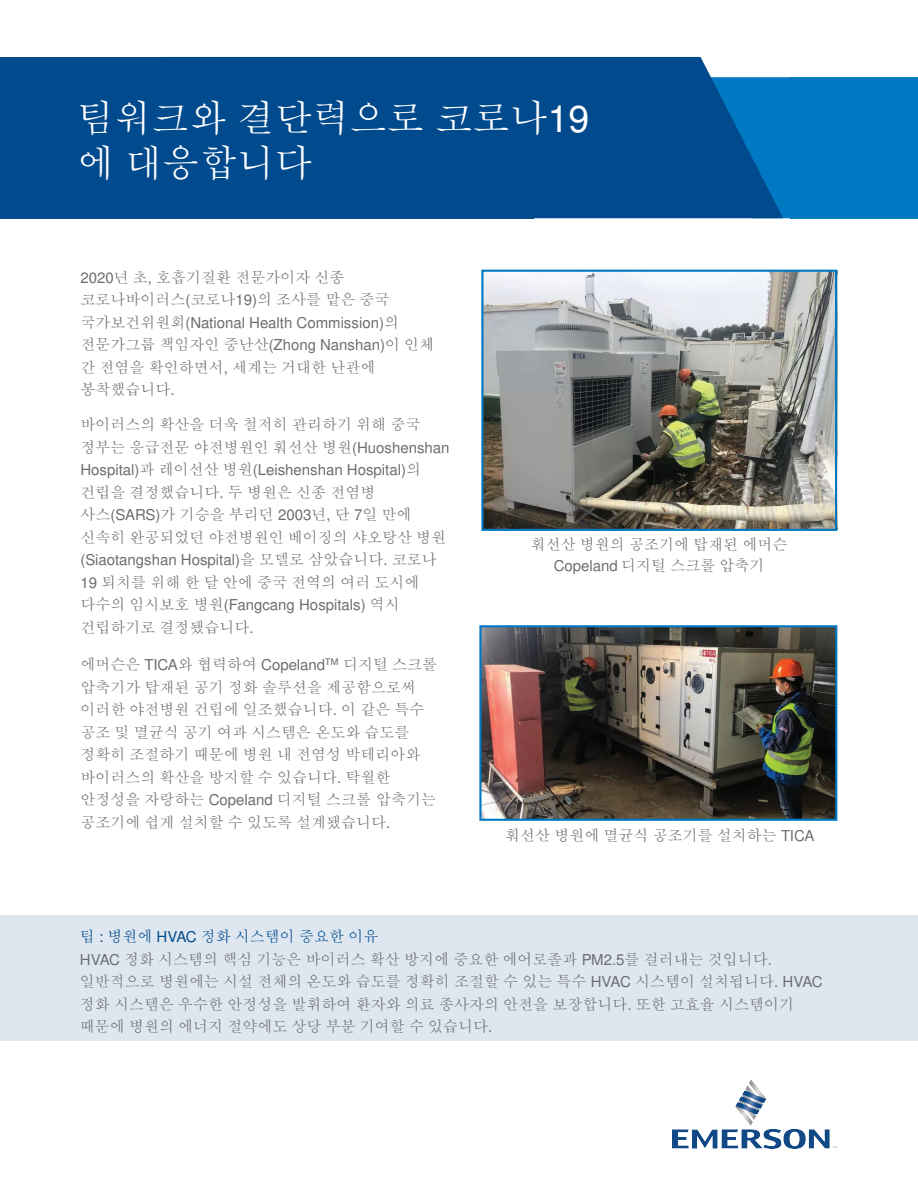
<style>
.page{position:relative;width:918px;height:1188px;background:#fff}
.page>*{position:absolute;margin:0;border:0;box-sizing:border-box;transform-origin:0 0}
.t1{font:500 37.5px/45px "Adobe Myungjo Std";color:#fff}
.t2{font:500 15px/22.5px "Adobe Myungjo Std";color:#6c6d70}
.t3{font:15px "Nimbus San L";color:#6c6d70}
.s1{font-family:"Nimbus San L";font-weight:400}
.s2{font-family:"Adobe Myungjo Std";font-weight:500}
.s3{font-family:"DTL Argo T Light";font-weight:400;font-size:16.5px}
.s4{color:#004a8d}
.s5{font-family:"Nimbus San L";font-weight:400;color:#004a8d}
</style>
<div class="page">
<div style="left:790px;top:77px;width:128px;height:141px;background:#0079c2"></div>
<svg style="left:783px;top:77px;width:7px;height:141px"></svg>
<svg style="left:534px;top:57px;width:249px;height:161px;background:#095698"></svg>
<div style="left:0;top:916px;width:918px;height:125px;background:#dee7f0"></div>
<div style="left:0;top:57px;width:534px;height:161px;background:#004a8d"></div>
<img style="left:484px;top:273px;width:350px;height:255px">
<img style="left:482px;top:628px;width:352px;height:190px">
<img style="left:673px;top:1080px;width:164px;height:68px">
<div style="left:481px;top:270px;width:356px;height:261px;border:2px solid #0079c2"></div>
<div style="left:479px;top:625px;width:358px;height:196px;border:2px solid #0079c2"></div>
<h1 class="t1" style="left:77px;top:96px;width:514px">팀워크와 결단력으로 코로나<span class="s1">19 </span>에 대응합니다</h1>
<p class="t2" style="left:80px;top:266px;width:311px"><span class="s1">2020</span>년 초<span class="s1">,</span> 호흡기질환 전문가이자 신종 코로나바이러스<span class="s1">(</span>코로나<span class="s1">19)</span>의 조사를 맡은 중국</p>
<p class="t3" style="left:80px;top:311px;width:320px"><span class="s2">국가보건위원회</span>(National Health Commission)<span class="s2">의</span></p>
<p class="t2" style="left:80px;top:333px;width:355px">전문가그룹 책임자인 중난산<span class="s1">(Zhong Nanshan)</span>이 인체 간 전염을 확인하면서<span class="s1">,</span> 세계는 거대한 난관에 봉착했습니다<span class="s1">.</span></p>
<p class="t2" style="left:80px;top:414px;width:371px">바이러스의 확산을 더욱 철저히 관리하기 위해 중국 정부는 응급전문 야전병원인 훠선산 병원<span class="s1">(Huoshenshan</span></p>
<p class="t3" style="left:80px;top:459px;width:342px">Hospital)<span class="s2">과 레이선산 병원</span>(Leishenshan Hospital)<span class="s2">의</span></p>
<p class="t2" style="left:80px;top:481px;width:367px">건립을 결정했습니다<span class="s1">.</span> 두 병원은 신종 전염병 사스<span class="s1">(SARS)</span>가 기승을 부리던 <span class="s1">2003</span>년<span class="s1">,</span> 단 <span class="s1">7</span>일 만에 신속히 완공되었던 야전병원인 베이징의 샤오탕산 병원</p>
<p class="t3" style="left:80px;top:549px;width:358px">(Siaotangshan Hospital)<span class="s2">을 모델로 삼았습니다</span>. <span class="s2">코로나</span></p>
<p class="t2" style="left:80px;top:571px;width:341px"><span class="s1">19</span> 퇴치를 위해 한 달 안에 중국 전역의 여러 도시에</p>
<p class="t3" style="left:80px;top:594px;width:321px"><span class="s2">다수의 임시보호 병원</span>(Fangcang Hospitals) <span class="s2">역시</span></p>
<p class="t2" style="left:80px;top:616px;width:175px">건립하기로 결정됐습니다<span class="s1">.</span></p>
<p class="t2" style="left:80px;top:653px;width:358px">에머슨은 <span class="s1">TICA</span>와 협력하여 <span class="s1">Copeland</span><span class="s3">™</span> 디지털 스크롤 압축기가 탑재된 공기 정화 솔루션을 제공함으로써 이러한 야전병원 건립에 일조했습니다<span class="s1">.</span> 이 같은 특수 공조 및 멸균식 공기 여과 시스템은 온도와 습도를 정확히 조절하기 때문에 병원 내 전염성 박테리아와 바이러스의 확산을 방지할 수 있습니다<span class="s1">.</span> 탁월한 안정성을 자랑하는 <span class="s1">Copeland</span> 디지털 스크롤 압축기는 공조기에 쉽게 설치할 수 있도록 설계됐습니다<span class="s1">.</span></p>
<p class="t2" style="left:531px;top:534px;width:258px;line-height:21px;text-align:center">훠선산 병원의 공조기에 탑재된 에머슨<br><span class="s1">Copeland</span> 디지털 스크롤 압축기</p>
<p class="t2" style="left:505px;top:825px;width:311px">훠선산 병원에 멸균식 공조기를 설치하는 <span class="s1">TICA</span></p>
<p class="t2" style="left:80px;top:926px;width:744px"><span class="s4">팁</span> <span class="s5">:</span> <span class="s4">병원에</span> <span class="s5">HVAC</span> <span class="s4">정화 시스템이 중요한 이유<br></span><span class="s1">HVAC</span> 정화 시스템의 핵심 기능은 바이러스 확산 방지에 중요한 에어로졸과 <span class="s1">PM2.5</span>를 걸러내는 것입니다<span class="s1">. </span>일반적으로 병원에는 시설 전체의 온도와 습도를 정확히 조절할 수 있는 특수 <span class="s1">HVAC</span> 시스템이 설치됩니다<span class="s1">. HVAC </span>정화 시스템은 우수한 안정성을 발휘하여 환자와 의료 종사자의 안전을 보장합니다<span class="s1">.</span> 또한 고효율 시스템이기 때문에 병원의 에너지 절약에도 상당 부분 기여할 수 있습니다<span class="s1">.</span></p>
</div>
